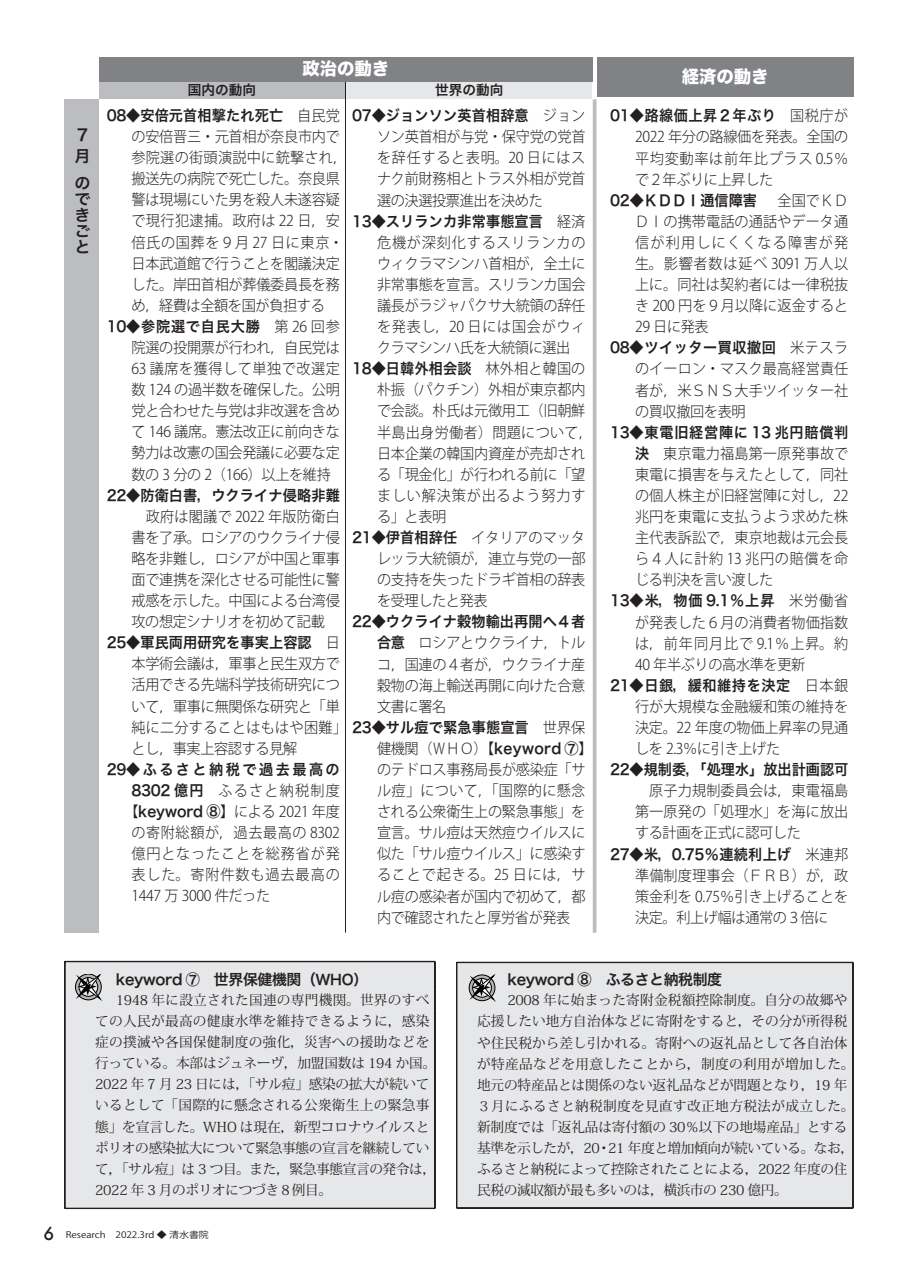
<style>
.page{position:relative;width:903px;height:1275px;background:#fff}
.page>*{position:absolute;margin:0;border:0;box-sizing:border-box;transform-origin:0 0}
.t1{font:17.32px "Hira Kaku Std W8";color:#fff}
.t2{font:16.1px/16.1px "Hira Kaku Pro W6";color:#231f20}
.t3{font:300 14.88px/21.2px "Koz Go Pro";letter-spacing:-.02em;color:#231f20;text-align:justify;scale:.95 1}
.t4{font:14.88px "Hira Kaku Pro N W6";letter-spacing:.01em;color:#231f20;scale:.95 1}
.t5{font:14.88px "Hira Kaku Pro N W6";letter-spacing:-.025em;color:#231f20}
.t6{font:14.88px "Hira Kaku Pro N W6";letter-spacing:.04em;color:#231f20;scale:.95 1}
.t7{font:14.88px "Hira Kaku Pro N W6";letter-spacing:.06em;color:#231f20;scale:.95 1}
.t8{font:14.88px "Hira Kaku Pro N W6";letter-spacing:.055em;color:#231f20;scale:.95 1}
.t9{font:14.88px "Hira Kaku Pro N W6";letter-spacing:.045em;color:#231f20;scale:.95 1}
.t10{font:300 14.88px "Koz Go Pro";letter-spacing:.04em;color:#231f20;scale:.95 1}
.t11{font:14.88px "Hira Kaku Pro N W6";letter-spacing:.175em;color:#231f20;scale:.95 1}
.t12{font:300 14.88px "Koz Go Pro";letter-spacing:.08em;color:#231f20;scale:.95 1}
.t13{font:300 14.88px "Koz Go Pro";letter-spacing:.055em;color:#231f20;scale:.95 1}
.t14{font:300 14.88px "Koz Go Pro";letter-spacing:.065em;color:#231f20;scale:.95 1}
.t15{font:13.65px/21px "Koz Min Pro";letter-spacing:-.01em;color:#231f20}
.t16{font:13.65px "Hira Kaku Pro W6";color:#231f20}
.t17{font:8.92px "Koz Go Pro";color:#231f20;scale:1.11 1}
.s1{font-family:"Koz Go Pro";font-weight:300}
.s2{font-family:"Hira Kaku Pro N W6";font-weight:400}
.s3{font-family:"Hira Kaku Pro W6";font-size:14.17px}
.s4{font-family:"Futura";font-weight:500;font-size:17.32px}
.s5{font-family:"Hira Kaku Pro W6"}
</style>
<div class="page">
<div style="left:99px;top:82px;width:247px;height:17px;background:#bcbdc0"></div>
<div style="left:347px;top:82px;width:245px;height:17px;background:#e6e7e9"></div>
<div style="left:99px;top:57px;width:493px;height:25px;background:#808285"></div>
<div style="left:597px;top:57px;width:256px;height:40px;background:#808285"></div>
<hr style="left:593px;top:99px;width:3px;height:834px;background:#bcbdc0">
<hr style="left:345px;top:82px;width:1px;height:851px;background:#231f20">
<div style="left:64px;top:99px;width:35px;height:834px;background:#bcbdc0"></div>
<div style="left:456px;top:962px;width:398px;height:247px;background:#e6e7e9"></div>
<svg style="left:468px;top:974px;width:28px;height:28px"></svg>
<div style="left:64px;top:961px;width:372px;height:248px;background:#e6e7e9"></div>
<svg style="left:75px;top:974px;width:28px;height:27px"></svg>
<p class="t2" style="left:75px;top:123px;width:15px;line-height:21.2px">7月</p>
<p class="t2" style="left:75px;top:174px;width:17px;text-align:justify">のできごと</p>
<p class="t1" style="left:302px;top:59px;width:88px">政治の動き</p>
<p class="t1" style="left:682px;top:67px;width:88px">経済の動き</p>
<p class="t4" style="left:107px;top:102px;width:247px">08 ◆安倍元首相撃たれ死亡　<span class="s1">自民党</span></p>
<p class="t3" style="left:131px;top:126px;width:228px;text-align:left">の安倍晋三・元首相が奈良市内で参院選の街頭演説中に銃撃され，搬送先の病院で死亡した。奈良県警は現場にいた男を殺人未遂容疑で現行犯逮捕。政府は 22 日，安倍氏の国葬を９月 27 日に東京・日本武道館で行うことを閣議決定した。岸田首相が葬儀委員長を務め，経費は全額を国が負担する</p>
<p class="t7" style="left:107px;top:313px;width:247px">10 ◆参院選で自民大勝　<span class="s1">第 26 回参</span></p>
<p class="t3" style="left:131px;top:337px;width:221px">院選の投開票が行われ，自民党は63 議席を獲得して単独で改選定数 124 の過半数を確保した。公明党と合わせた与党は非改選を含めて 146 議席。憲法改正に前向きな勢力は改憲の国会発議に必要な定数の 3 分の 2（166）以上を維持</p>
<p class="t4" style="left:107px;top:482px;width:247px">22 ◆防衛白書，ウクライナ侵略非難</p>
<p class="t3" style="left:131px;top:506px;width:221px;text-indent:14px">政府は閣議で 2022 年版防衛白書を了承。ロシアのウクライナ侵略を非難し，ロシアが中国と軍事面で連携を深化させる可能性に警戒感を示した。中国による台湾侵攻の想定シナリオを初めて記載</p>
<p class="t4" style="left:107px;top:629px;width:247px">25 ◆軍民両用研究を事実上容認　<span class="s1">日</span></p>
<p class="t3" style="left:131px;top:653px;width:479px;text-align:left">本学術会議は，軍事と民生双方で<br>活用できる先端科学技術研究につ<br>いて，軍事に無関係な研究と「単<br>純に二分することはもはや困難」 <span class="s2">23 ◆サル痘で緊急事態宣言　</span>世界保とし，事実上容認する見解</p>
<p class="t11" style="left:107px;top:756px;width:247px">29 ◆ふるさと納税で過去最高の</p>
<p class="t12" style="left:131px;top:781px;width:221px"><span class="s2">8302 億円　</span>ふるさと納税制度</p>
<p class="t3" style="left:124px;top:801px;width:228px">【<span class="s2">keyword ⑧</span>】による 2021 年度</p>
<p class="t10" style="left:131px;top:823px;width:221px">の寄附総額が，過去最高の 8302</p>
<p class="t13" style="left:131px;top:844px;width:221px">億円となったことを総務省が発</p>
<p class="t14" style="left:131px;top:865px;width:221px">表した。寄附件数も過去最高の</p>
<p class="t3" style="left:131px;top:885px;width:147px">1447 万 3000 件だった</p>
<p class="t16" style="left:188px;top:78px;width:70px">国内の動向</p>
<p class="t16" style="left:435px;top:78px;width:70px">世界の動向</p>
<p class="t4" style="left:352px;top:102px;width:247px">07 ◆ジョンソン英首相辞意　<span class="s1">ジョン</span></p>
<p class="t3" style="left:377px;top:126px;width:221px">ソン英首相が与党・保守党の党首を辞任すると表明。20 日にはスナク前財務相とトラス外相が党首選の決選投票進出を決めた</p>
<p class="t4" style="left:352px;top:208px;width:247px">13 ◆スリランカ非常事態宣言　<span class="s1">経済</span></p>
<p class="t3" style="left:377px;top:232px;width:221px">危機が深刻化するスリランカのウィクラマシンハ首相が，全土に非常事態を宣言。スリランカ国会議長がラジャパクサ大統領の辞任を発表し，20 日には国会がウィクラマシンハ氏を大統領に選出</p>
<p class="t4" style="left:352px;top:355px;width:247px">18 ◆日韓外相会談　<span class="s1">林外相と韓国の</span></p>
<p class="t3" style="left:377px;top:379px;width:228px;text-align:left">朴振（パクチン）外相が東京都内で会談。朴氏は元徴用工（旧朝鮮半島出身労働者）問題について，日本企業の韓国内資産が売却される「現金化」が行われる前に「望ましい解決策が出るよう努力する」と表明</p>
<p class="t4" style="left:352px;top:524px;width:247px">21 ◆伊首相辞任　<span class="s1">イタリアのマッタ</span></p>
<p class="t3" style="left:377px;top:548px;width:221px">レッラ大統領が，連立与党の一部の支持を失ったドラギ首相の辞表を受理したと発表</p>
<p class="t4" style="left:352px;top:608px;width:247px">22 ◆ウクライナ穀物輸出再開へ４者</p>
<p class="t3" style="left:377px;top:632px;width:221px"><span class="s2">合意　</span>ロシアとウクライナ，トルコ，国連の４者が，ウクライナ産穀物の海上輸送再開に向けた合意文書に署名</p>
<p class="t3" style="left:377px;top:738px;width:228px;text-align:left">健機関（ＷＨＯ）【<span class="s2">keyword ⑦</span>】のテドロス事務局長が感染症「サル痘」について，「国際的に懸念される公衆衛生上の緊急事態」を宣言。サル痘は天然痘ウイルスに似た「サル痘ウイルス」に感染することで起きる。25 日には，サル痘の感染者が国内で初めて，都内で確認されたと厚労省が発表</p>
<p class="t6" style="left:610px;top:102px;width:252px">01 ◆路線価上昇２年ぶり　<span class="s1">国税庁が</span></p>
<p class="t3" style="left:635px;top:127px;width:226px">2022 年分の路線価を発表。全国の平均変動率は前年比プラス 0.5％で２年ぶりに上昇した</p>
<p class="t4" style="left:610px;top:187px;width:156px">02 ◆ＫＤＤＩ通信障害</p>
<p class="t3" style="left:635px;top:190px;width:226px;text-indent:143px">全国でＫＤＤＩの携帯電話の通話やデータ通信が利用しにくくなる障害が発生。影響者数は延べ 3091 万人以上に。同社は契約者には一律税抜き 200 円を９月以降に返金すると29 日に発表</p>
<p class="t6" style="left:610px;top:334px;width:252px">08 ◆ツイッター買収撤回　<span class="s1">米テスラ</span></p>
<p class="t3" style="left:635px;top:359px;width:226px">のイーロン・マスク最高経営責任者が，米ＳＮＳ大手ツイッター社の買収撤回を表明</p>
<p class="t8" style="left:610px;top:419px;width:252px">13 ◆東電旧経営陣に 13 兆円賠償判</p>
<p class="t3" style="left:635px;top:443px;width:226px"><span class="s2">決　</span>東京電力福島第一原発事故で東電に損害を与えたとして，同社の個人株主が旧経営陣に対し，22兆円を東電に支払うよう求めた株主代表訴訟で，東京地裁は元会長ら４人に計約 13 兆円の賠償を命じる判決を言い渡した</p>
<p class="t4" style="left:610px;top:587px;width:252px">13 ◆米，物価 9.1％上昇　<span class="s1">米労働省</span></p>
<p class="t3" style="left:635px;top:612px;width:226px">が発表した６月の消費者物価指数は，前年同月比で 9.1％上昇。約40 年半ぶりの高水準を更新</p>
<p class="t9" style="left:610px;top:672px;width:252px">21 ◆日銀，緩和維持を決定　<span class="s1">日本銀</span></p>
<p class="t3" style="left:635px;top:696px;width:226px">行が大規模な金融緩和策の維持を決定。22 年度の物価上昇率の見通しを 2.3％に引き上げた</p>
<p class="t4" style="left:610px;top:756px;width:252px">22 ◆規制委，「処理水」放出計画認可</p>
<p class="t3" style="left:635px;top:780px;width:226px;text-indent:14px">原子力規制委員会は，東電福島第一原発の「処理水」を海に放出する計画を正式に認可した</p>
<p class="t4" style="left:610px;top:840px;width:252px">27 ◆米，0.75％連続利上げ　<span class="s1">米連邦</span></p>
<p class="t3" style="left:635px;top:865px;width:226px">準備制度理事会（ＦＲＢ）が，政策金利を 0.75％引き上げることを決定。利上げ幅は通常の３倍に</p>
<p class="t5" style="left:116px;top:966px;width:260px">keyword ⑦　世界保健機関（<span class="s3">WHO）　</span></p>
<p class="t15" style="left:95px;top:989px;width:342px;text-indent:21px">1948 年に設立された国連の専門機関。世界のすべての人民が最高の健康水準を維持できるように，感染症の撲滅や各国保健制度の強化，災害への援助などを行っている。本部はジュネーヴ，加盟国数は 194 か国。<br>2022 年 7 月 23 日には，「サル痘」感染の拡大が続いているとして「国際的に懸念される公衆衛生上の緊急事態」を宣言した。WHO は現在，新型コロナウイルスとポリオの感染拡大について緊急事態の宣言を継続していて，「サル痘」は 3 つ目。また，緊急事態宣言の発令は，<br>2022 年 3 月のポリオにつづき８例目。</p>
<p class="t17" style="left:44px;top:1229px;width:150px"><span class="s4">6</span> Research　2022.3rd ◆ 清水書院</p>
<p class="t5" style="left:507px;top:966px;width:216px">keyword ⑧ <span class="s5">ふるさと納税制度</span></p>
<p class="t15" style="left:477px;top:989px;width:379px;text-indent:30px">2008 年に始まった寄附金税額控除制度。自分の故郷や応援したい地方自治体などに寄附をすると，その分が所得税や住民税から差し引かれる。寄附への返礼品として各自治体が特産品などを用意したことから，制度の利用が増加した。地元の特産品とは関係のない返礼品などが問題となり，19 年<br>３月にふるさと納税制度を見直す改正地方税法が成立した。新制度では「返礼品は寄付額の 30％以下の地場産品」とする基準を示したが，20・21 年度と増加傾向が続いている。なお，ふるさと納税によって控除されたことによる，2022 年度の住民税の減収額が最も多いのは，横浜市の 230 億円。</p>
</div>
